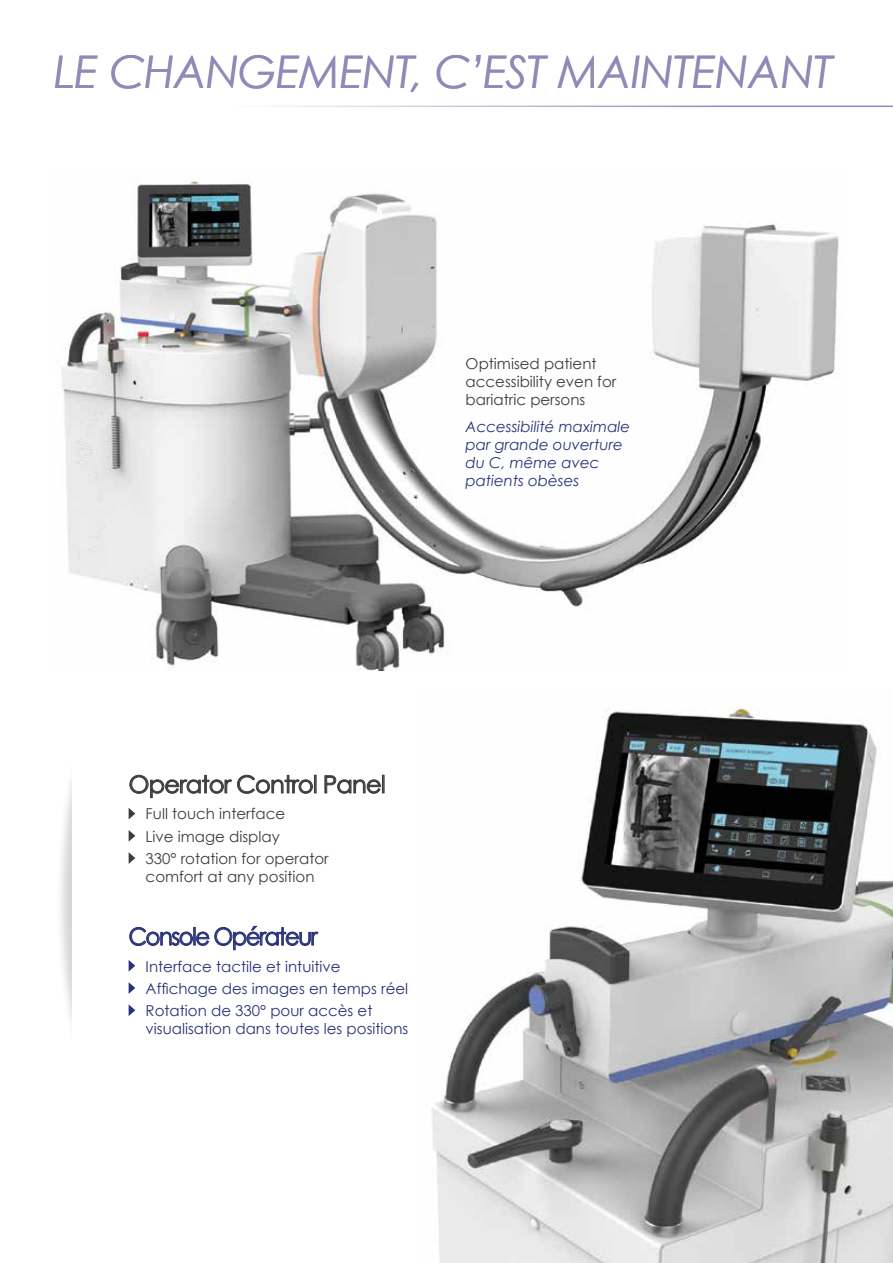
<style>
.page{position:relative;width:893px;height:1263px;background:#fff}
.page>*{position:absolute;margin:0;border:0;box-sizing:border-box;transform-origin:0 0}
.t1{font:italic 45px "Century Gothic";letter-spacing:-.015em;color:#908ab7}
.t2{font:24px "Century Gothic";letter-spacing:-.03em;color:#3c3c3b}
.t3{font:24px "Century Gothic";letter-spacing:-.06em;color:#293279;scale:.94 1}
.t4{font:15px/18px "Century Gothic";color:#3c3c3b}
.t5{font:15px/22.2px "Century Gothic";color:#293279}
.t6{font:italic 15px/18px "Century Gothic";color:#293279}
</style>
<div class="page">
<hr style="left:208px;top:106px;width:685px;height:1px;background:#908ab7">
<img style="left:61px;top:180px;width:778px;height:490px">
<img style="left:431px;top:707px;width:462px;height:556px">
<svg style="left:186px;top:775px;width:130px;height:19px"></svg>
<svg style="left:325px;top:775px;width:59px;height:18px"></svg>
<svg style="left:186px;top:927px;width:23px;height:19px"></svg>
<svg style="left:215px;top:926px;width:103px;height:24px"></svg>
<div style="left:55px;top:704px;width:109px;height:396px;background:#000;opacity:.3"></div>
<div style="left:72px;top:697px;width:114px;height:410px;background:#fff"></div>
<h1 class="t1" style="left:54px;top:40px;width:780px">LE CHANGEMENT, C’EST MAINTENANT</h1>
<p class="t4" style="left:466px;top:354px;width:152px">Optimised patient accessibility even for bariatric persons</p>
<p class="t6" style="left:466px;top:417px;width:166px">Accessibilité maximale par grande ouverture du C, même avec patients obèses</p>
<h2 class="t2" style="left:129px;top:767px;width:259px">Operator Control Panel</h2>
<p class="t4" style="left:146px;top:803px;width:185px;line-height:22.2px">Full touch interface<br>Live image display<br>330° rotation for operator</p>
<p class="t4" style="left:146px;top:867px;width:170px">comfort at any position</p>
<h2 class="t3" style="left:129px;top:920px;width:202px">Console Opérateur</h2>
<p class="t5" style="left:146px;top:955px;width:264px">Interface tactile et intuitive<br>Affichage des images en temps réel<br>Rotation de 330° pour accès et</p>
<p class="t5" style="left:146px;top:1017px;width:264px">visualisation dans toutes les positions</p>
</div>
